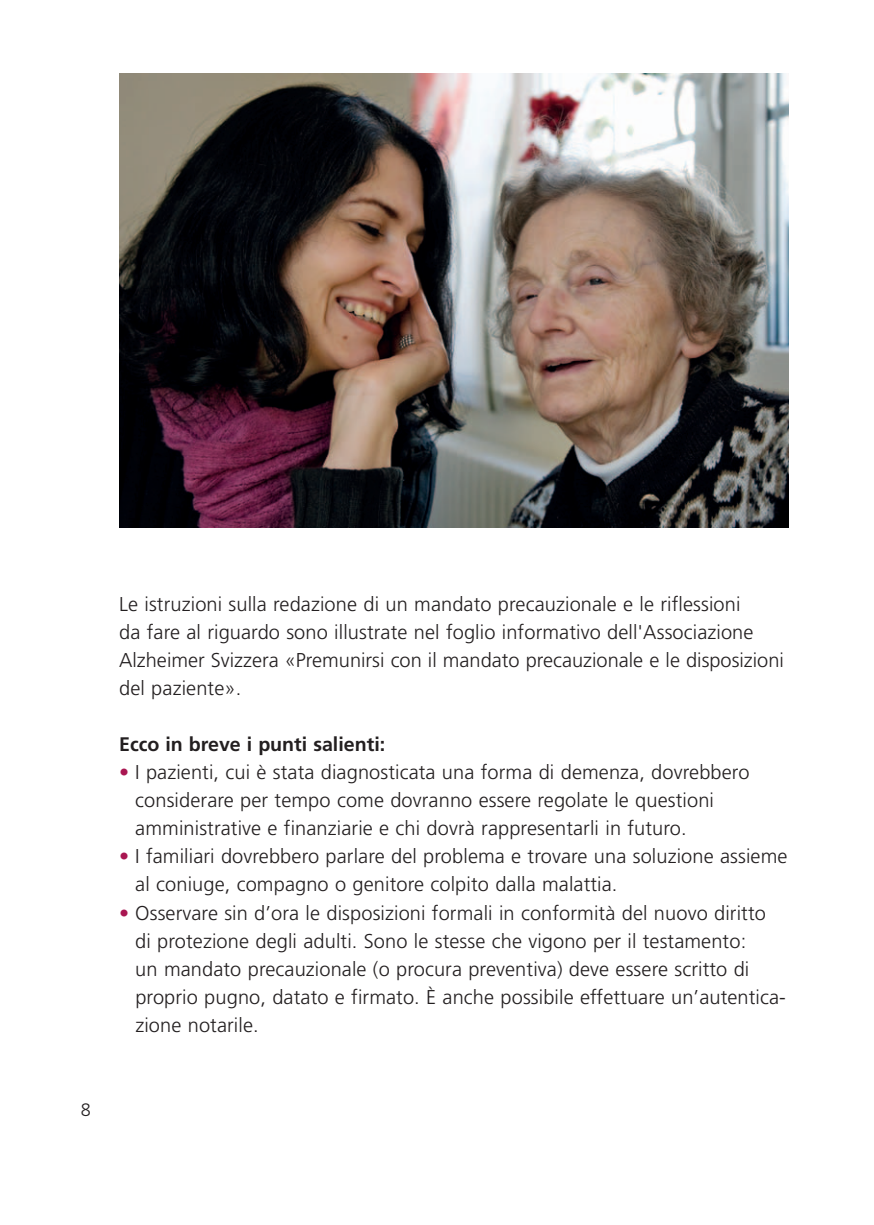
<style>
.page{position:relative;width:874px;height:1225px;background:#fff}
.page>*{position:absolute;margin:0;border:0;box-sizing:border-box;transform-origin:0 0}
.t1{font:300 20px/28px "Frutiger";letter-spacing:.005em;color:#231f20}
.t2{font:700 19.6px "Frutiger";color:#231f20}
.t3{font:300 18px "Frutiger";color:#231f20}
.s1{color:#a91651}
</style>
<div class="page">
<img style="left:119px;top:74px;width:669px;height:453px">
<p class="t3" style="left:81px;top:1102px;width:12px">8</p>
<p class="t1" style="left:119px;top:592px;width:666px">Le istruzioni sulla redazione di un mandato precauzionale e le riflessioni<br>da fare al riguardo sono illustrate nel foglio informativo dell'Associazione Alzheimer Svizzera «Premunirsi con il mandato precauzionale e le disposizioni del paziente».</p>
<p class="t2" style="left:119px;top:736px;width:267px">Ecco in breve i punti salienti:</p>
<p class="t1" style="left:135px;top:760px;width:615px;text-indent:-16px"><span class="s1">•</span> I pazienti, cui è stata diagnosticata una forma di demenza, dovrebbero considerare per tempo come dovranno essere regolate le questioni amministrative e finanziarie e chi dovrà rappresentarli in futuro.</p>
<p class="t1" style="left:135px;top:844px;width:653px;text-indent:-16px"><span class="s1">•</span> I familiari dovrebbero parlare del problema e trovare una soluzione assieme al coniuge, compagno o genitore colpito dalla malattia.</p>
<p class="t1" style="left:135px;top:900px;width:651px;text-indent:-16px"><span class="s1">•</span> Osservare sin d’ora le disposizioni formali in conformità del nuovo diritto di protezione degli adulti. Sono le stesse che vigono per il testamento:<br>un mandato precauzionale (o procura preventiva) deve essere scritto di proprio pugno, datato e firmato. È anche possibile effettuare un’autentica&shy;zione notarile.</p>
</div>
